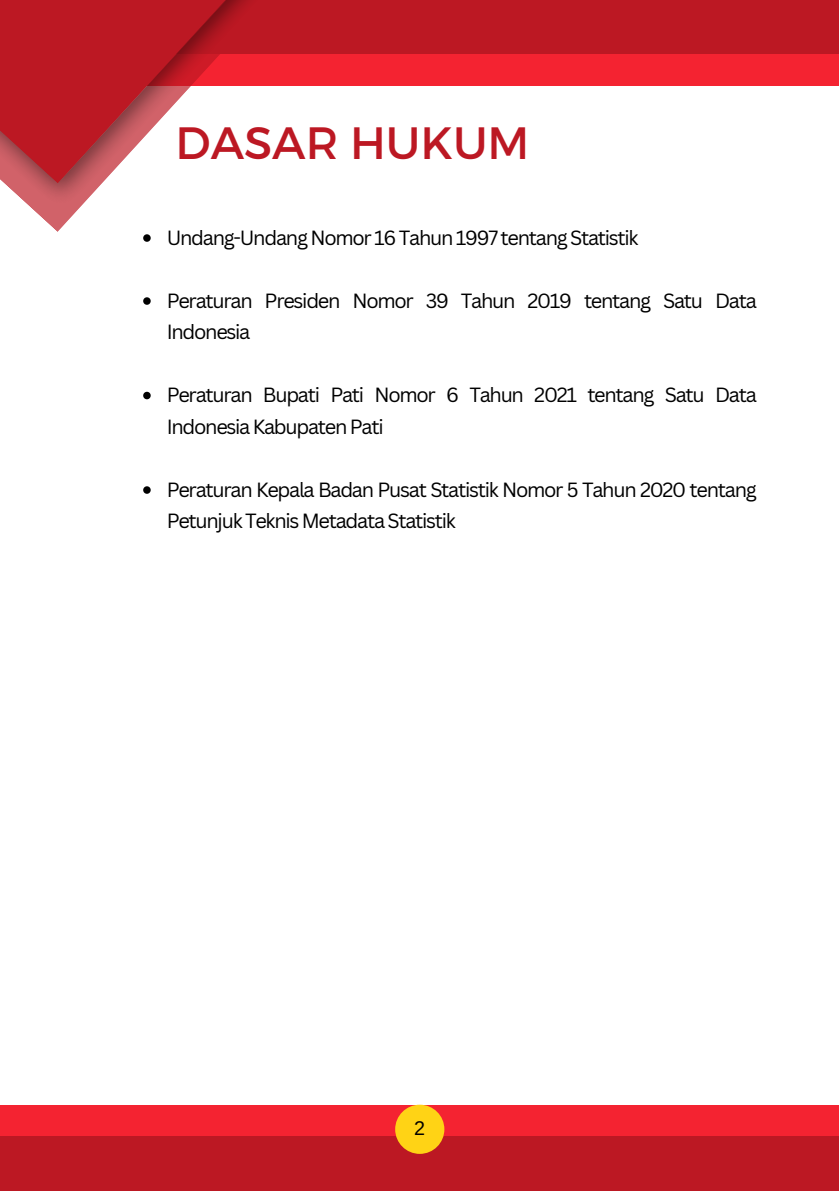
<style>
.page{position:relative;width:839px;height:1191px;background:#fff}
.page>*{position:absolute;margin:0;border:0;box-sizing:border-box;transform-origin:0 0}
.t1{font:45.2px "Montserrat";color:#bc1823}
.t2{font:20px/31.6px "Canva Sans";letter-spacing:-.065em;color:#000}
.t3{font:19.8px "Arimo";color:#000}
</style>
<div class="page">
<div style="left:41px;top:51px;width:797px;height:34px;background:#f42331"></div>
<div style="left:0;top:1105px;width:838px;height:34px;background:#f42331"></div>
<div style="left:52px;top:0;width:786px;height:54px;background:#bc1823"></div>
<div style="left:0;top:1137px;width:838px;height:54px;background:#bc1823"></div>
<img style="left:4px;top:85px;width:366px;height:133px">
<svg style="left:0;top:0;width:268px;height:183px;fill:#bc1823"></svg>
<div style="left:395px;top:1105px;width:49px;height:49px;background:#ffd315;border-radius:50%"></div>
<svg style="left:143px;top:234px;width:8px;height:8px"></svg>
<svg style="left:143px;top:297px;width:8px;height:8px"></svg>
<svg style="left:143px;top:392px;width:8px;height:7px"></svg>
<svg style="left:143px;top:486px;width:8px;height:8px"></svg>
<h1 class="t1" style="left:176px;top:114px;width:355px">DASAR HUKUM</h1>
<p class="t2" style="left:167px;top:221px;width:473px">Undang-Undang Nomor 16 Tahun 1997 tentang Statistik</p>
<p class="t2" style="left:167px;top:284px;width:591px">Peraturan Presiden Nomor 39 Tahun 2019 tentang Satu Data<br>Indonesia</p>
<p class="t2" style="left:167px;top:379px;width:591px">Peraturan Bupati Pati Nomor 6 Tahun 2021 tentang Satu Data<br>Indonesia Kabupaten Pati</p>
<p class="t2" style="left:167px;top:473px;width:591px">Peraturan Kepala Badan Pusat Statistik Nomor 5 Tahun 2020 tentang<br>Petunjuk Teknis Metadata Statistik</p>
<p class="t3" style="left:414px;top:1117px;width:12px">2</p>
</div>
